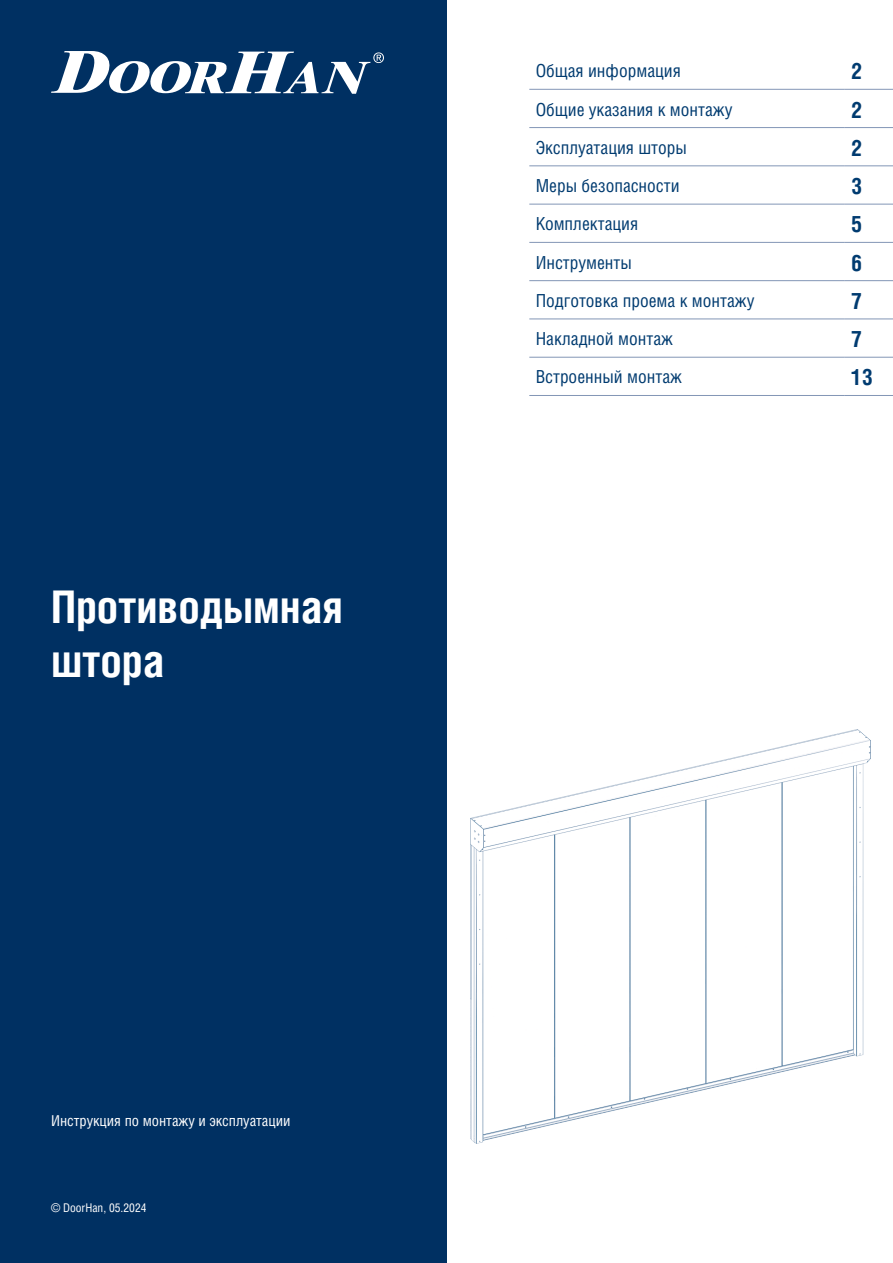
<style>
.page{position:relative;width:893px;height:1263px;background:#fff}
.page>*{position:absolute;margin:0;border:0;box-sizing:border-box;transform-origin:0 0}
.t1{font:700 45px/54px "Helios Cond C";color:#fff}
.t2{font:700 22.5px "Helios Cond C";color:#003b70}
.t3{font:18px "Helios Cond C";color:#003b70}
.t4{font:15px "Helios Cond C";color:#fff}
.t5{font:12px "Helios Cond C";color:#fff}
</style>
<div class="page">
<div style="left:0;top:0;width:446px;height:1263px;background:#003062"></div>
<svg style="left:51px;top:51px;width:333px;height:43px"></svg>
<hr style="left:529px;top:89px;width:316px;height:1px;background:#8396b6">
<hr style="left:845px;top:89px;width:48px;height:1px;background:#8396b6">
<hr style="left:529px;top:127px;width:316px;height:1px;background:#8396b6">
<hr style="left:845px;top:127px;width:48px;height:1px;background:#8396b6">
<hr style="left:529px;top:166px;width:316px;height:1px;background:#8396b6">
<hr style="left:845px;top:166px;width:48px;height:1px;background:#8396b6">
<hr style="left:529px;top:204px;width:316px;height:1px;background:#8396b6">
<hr style="left:845px;top:204px;width:48px;height:1px;background:#8396b6">
<hr style="left:529px;top:242px;width:316px;height:1px;background:#8396b6">
<hr style="left:845px;top:242px;width:48px;height:1px;background:#8396b6">
<hr style="left:529px;top:280px;width:316px;height:1px;background:#8396b6">
<hr style="left:845px;top:280px;width:48px;height:1px;background:#8396b6">
<hr style="left:529px;top:319px;width:316px;height:1px;background:#8396b6">
<hr style="left:845px;top:319px;width:48px;height:1px;background:#8396b6">
<hr style="left:529px;top:357px;width:316px;height:1px;background:#8396b6">
<hr style="left:845px;top:357px;width:48px;height:1px;background:#8396b6">
<hr style="left:529px;top:395px;width:316px;height:1px;background:#8396b6">
<hr style="left:845px;top:395px;width:48px;height:1px;background:#8396b6">
<img style="left:470px;top:729px;width:400px;height:415px">
<h1 class="t1" style="left:51px;top:578px;width:294px">Противодымная штора</h1>
<p class="t4" style="left:51px;top:1111px;width:241px">Инструкция по монтажу и эксплуатации</p>
<p class="t5" style="left:51px;top:1200px;width:97px">© DoorHan, 05.2024</p>
<p class="t3" style="left:536px;top:60px;width:147px">Общая информация</p>
<p class="t2" style="left:851px;top:58px;width:13px">2</p>
<p class="t3" style="left:536px;top:98px;width:198px">Общие указания к монтажу</p>
<p class="t2" style="left:851px;top:96px;width:13px">2</p>
<p class="t3" style="left:536px;top:137px;width:153px">Эксплуатация шторы</p>
<p class="t2" style="left:851px;top:134px;width:13px">2</p>
<p class="t3" style="left:536px;top:175px;width:145px">Меры безопасности</p>
<p class="t2" style="left:851px;top:173px;width:13px">3</p>
<p class="t3" style="left:536px;top:213px;width:104px">Комплектация</p>
<p class="t2" style="left:851px;top:211px;width:13px">5</p>
<p class="t3" style="left:536px;top:251px;width:98px">Инструменты</p>
<p class="t2" style="left:851px;top:249px;width:13px">6</p>
<p class="t3" style="left:536px;top:290px;width:220px">Подготовка проема к монтажу</p>
<p class="t2" style="left:851px;top:287px;width:12px">7</p>
<p class="t3" style="left:536px;top:328px;width:139px">Накладной монтаж</p>
<p class="t2" style="left:851px;top:326px;width:12px">7</p>
<p class="t3" style="left:536px;top:366px;width:148px">Встроенный монтаж</p>
<p class="t2" style="left:851px;top:364px;width:23px">13</p>
</div>
